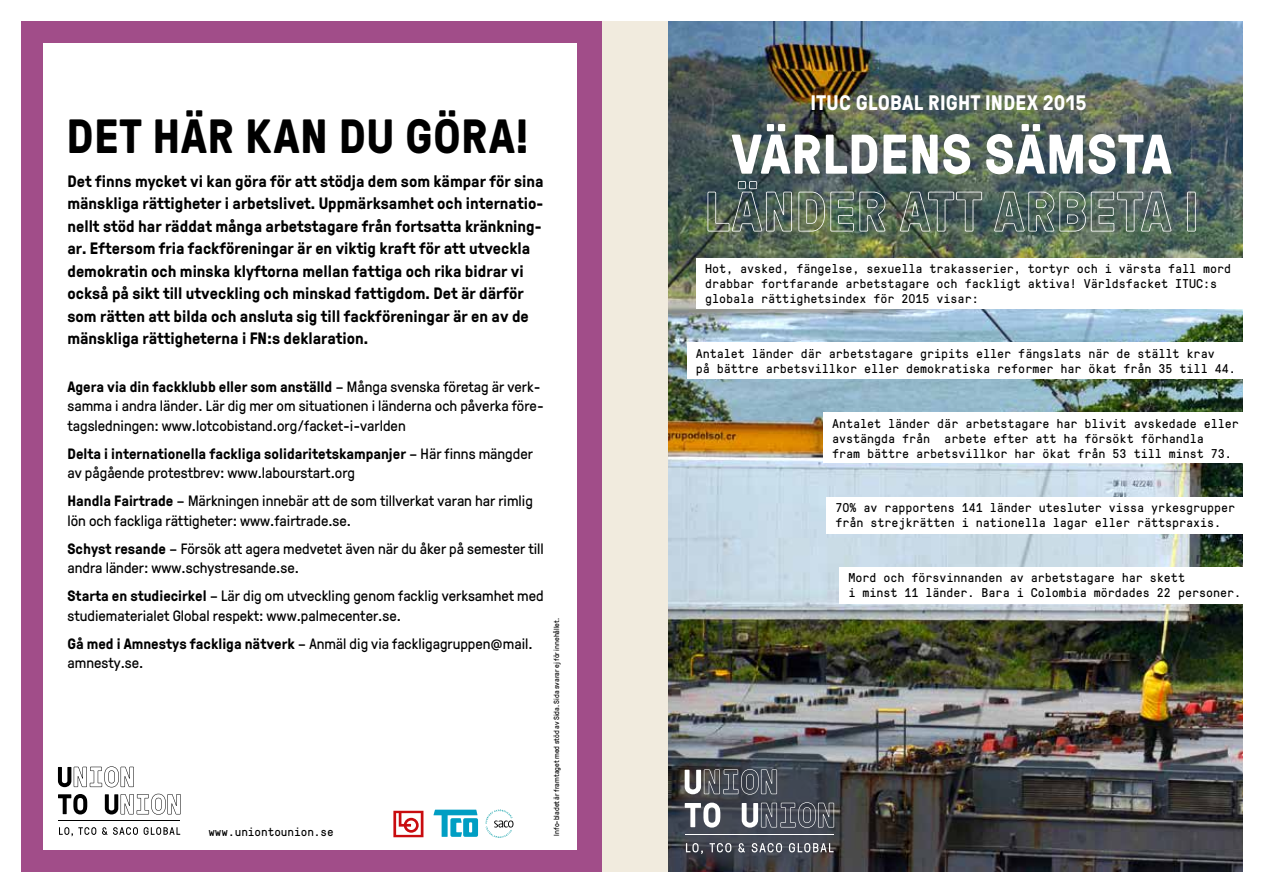
<style>
.page{position:relative;width:1263px;height:893px;background:#fff}
.page>*{position:absolute;margin:0;border:0;box-sizing:border-box;transform-origin:0 0}
.t1{font:700 55.8px "UTOUPRESSURAOUTLINE";letter-spacing:.01em;color:#fff}
.t2{font:700 55.8px "GT Pressura";letter-spacing:.01em;color:#fff}
.t3{font:700 48px "GT Pressura";letter-spacing:.015em;color:#000}
.t4{font:700 21px "GT Pressura";letter-spacing:.01em;color:#fff}
.t5{font:700 16.5px/22.5px "GT Pressura";color:#000}
.t6{font:15px/19.5px "GT Pressura";color:#000}
.t7{font:12.75px/15px "GT Pressura Mono";color:#000}
.t8{font:12px "GT Pressura Mono";color:#000}
.t9{font:7.5px "GT Pressura";color:#000}
.s1{font-weight:700}
</style>
<div class="page">
<img style="left:668px;top:21px;width:574px;height:851px">
<svg style="left:676px;top:762px;width:157px;height:108px;background:#41444d"></svg>
<svg style="left:686px;top:843px;width:17px;height:11px"></svg>
<svg style="left:709px;top:843px;width:22px;height:9px"></svg>
<svg style="left:738px;top:843px;width:7px;height:9px"></svg>
<svg style="left:752px;top:843px;width:30px;height:9px"></svg>
<svg style="left:789px;top:843px;width:44px;height:9px"></svg>
<svg style="left:685px;top:769px;width:92px;height:26px;background:#686b71"></svg>
<svg style="left:685px;top:803px;width:35px;height:25px"></svg>
<svg style="left:742px;top:802px;width:92px;height:26px;background:#686c74"></svg>
<hr style="left:685px;top:835px;width:148px;height:1px;background:#fff">
<div style="left:600px;top:21px;width:68px;height:851px;background:#f1ebde"></div>
<div style="left:21px;top:21px;width:581px;height:851px;background:#a14d89"></div>
<div style="left:43px;top:43px;width:533px;height:807px;background:#fff"></div>
<svg style="left:393px;top:811px;width:30px;height:26px"></svg>
<svg style="left:485px;top:809px;width:28px;height:29px"></svg>
<svg style="left:433px;top:810px;width:45px;height:27px"></svg>
<svg style="left:59px;top:827px;width:37px;height:9px"></svg>
<svg style="left:102px;top:827px;width:36px;height:8px"></svg>
<svg style="left:144px;top:827px;width:36px;height:8px"></svg>
<svg style="left:58px;top:766px;width:76px;height:21px"></svg>
<svg style="left:58px;top:794px;width:29px;height:20px"></svg>
<svg style="left:105px;top:794px;width:76px;height:21px"></svg>
<hr style="left:58px;top:820px;width:122px;height:1px;background:#000">
<div style="left:697px;top:258px;width:566px;height:51px;background:#fff"></div>
<div style="left:687px;top:343px;width:576px;height:36px;background:#fff"></div>
<div style="left:827px;top:497px;width:436px;height:36px;background:#fff"></div>
<div style="left:840px;top:567px;width:423px;height:36px;background:#fff"></div>
<div style="left:824px;top:413px;width:439px;height:50px;background:#fff"></div>
<h2 class="t3" style="left:67px;top:101px;width:463px">DET HÄR KAN DU GÖRA!</h2>
<p class="t5" style="left:68px;top:169px;width:478px">Det finns mycket vi kan göra för att stödja dem som kämpar för sina mänskliga rättigheter i arbetslivet. Uppmärksamhet och internatio&shy;nellt stöd har räddat många arbetstagare från fortsatta kränkning&shy;ar. Eftersom fria fackföreningar är en viktig kraft för att utveckla demokratin och minska klyftorna mellan fattiga och rika bidrar vi också på sikt till utveckling och minskad fattigdom. Det är därför som rätten att bilda och ansluta sig till fackföreningar är en av de mänskliga rättigheterna i FN:s deklaration.</p>
<p class="t6" style="left:68px;top:376px;width:478px"><span class="s1">Agera via din fackklubb eller som anställd</span> – Många svenska företag är verk&shy;samma i andra länder. Lär dig mer om situationen i länderna och påverka före&shy;tagsledningen: www.lotcobistand.org/facket-i-varlden</p>
<p class="t6" style="left:68px;top:443px;width:467px"><span class="s1">Delta i internationella fackliga solidaritetskampanjer</span> – Här finns mängder av pågående protestbrev: www.labourstart.org</p>
<p class="t6" style="left:68px;top:490px;width:467px"><span class="s1">Handla Fairtrade</span> – Märkningen innebär att de som tillverkat varan har rimlig lön och fackliga rättigheter: www.fairtrade.se.</p>
<p class="t6" style="left:68px;top:538px;width:478px"><span class="s1">Schyst resande</span> – Försök att agera medvetet även när du åker på semester till andra länder: www.schystresande.se.</p>
<p class="t6" style="left:68px;top:585px;width:478px"><span class="s1">Starta en studiecirkel</span> – Lär dig om utveckling genom facklig verksamhet med studiematerialet Global respekt: www.palmecenter.se.</p>
<p class="t6" style="left:68px;top:633px;width:467px"><span class="s1">Gå med i Amnestys fackliga nätverk</span> – Anmäl dig via fackligagruppen@mail. amnesty.se.</p>
<p class="t8" style="left:208px;top:823px;width:127px">www.uniontounion.se</p>
<p class="t9" style="left:551px;top:836px;width:219px;rotate:-90deg">Info-bladet är framtaget med stöd av Sida. Sida svarar ej för innehållet.</p>
<h3 class="t4" style="left:810px;top:87px;width:278px">ITUC GLOBAL RIGHT INDEX 2015</h3>
<h1 class="t2" style="left:731px;top:113px;width:442px">VÄRLDENS SÄMSTA</h1>
<h1 class="t1" style="left:704px;top:170px;width:496px">LÄNDER ATT ARBETA I</h1>
<p class="t7" style="left:705px;top:261px;width:527px">Hot, avsked, fängelse, sexuella trakasserier, tortyr och i värsta fall mord drabbar fortfarande arbetstagare och fackligt aktiva! Världsfacket ITUC:s globala rättighetsindex för 2015 visar:</p>
<p class="t7" style="left:696px;top:345px;width:541px">Antalet länder där arbetstagare gripits eller fängslats när de ställt krav<br>på bättre arbetsvillkor eller demokratiska reformer har ökat från 35 till 44.</p>
<p class="t7" style="left:832px;top:415px;width:408px">Antalet länder där arbetstagare har blivit avskedade eller avstängda från arbete efter att ha försökt förhandla<br>fram bättre arbetsvillkor har ökat från 53 till minst 73.</p>
<p class="t7" style="left:835px;top:500px;width:401px">70% av rapportens 141 länder utesluter vissa yrkesgrupper från strejkrätten i nationella lagar eller rättspraxis.</p>
<p class="t7" style="left:848px;top:570px;width:394px">Mord och försvinnanden av arbetstagare har skett<br>i minst 11 länder. Bara i Colombia mördades 22 personer.</p>
</div>
